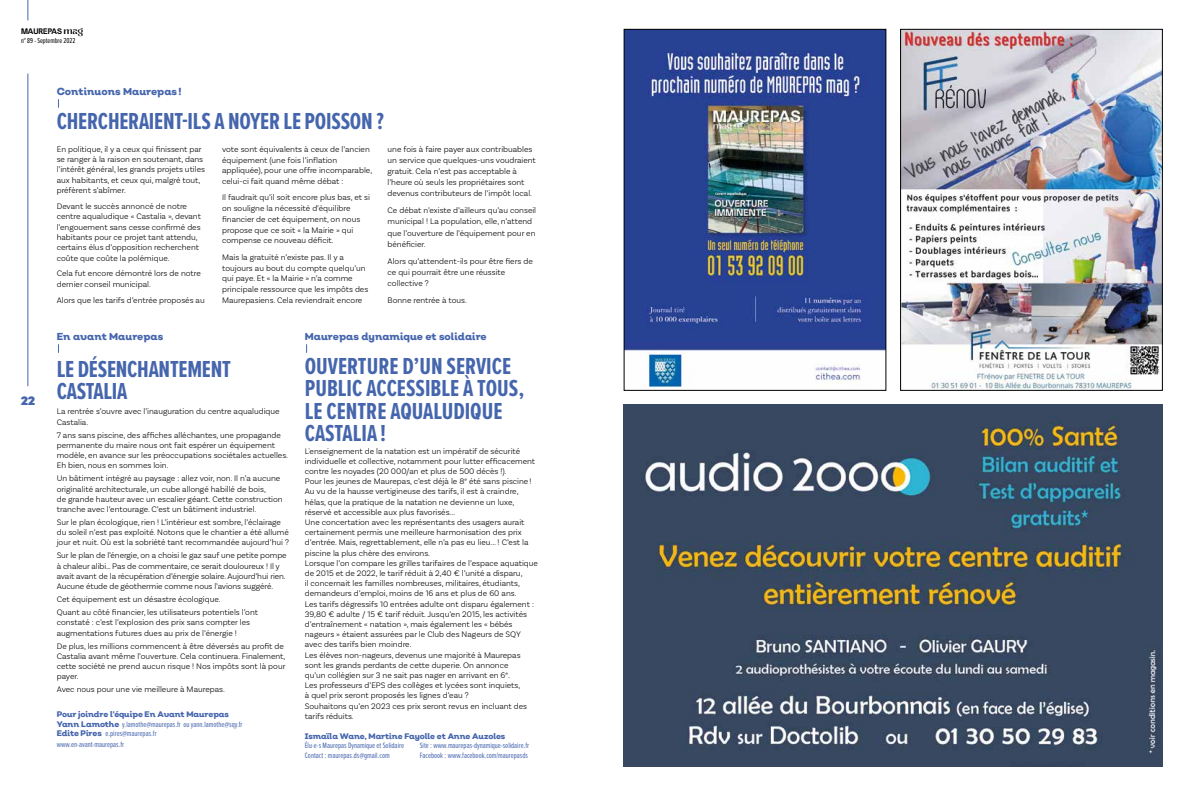
<style>
.page{position:relative;width:1191px;height:794px;background:#fff}
.page>*{position:absolute;margin:0;border:0;box-sizing:border-box;transform-origin:0 0}
.t1{font:700 24px/22px "Proxima Nova Ex Cn";letter-spacing:-.01em;color:#4565ad}
.t2{font:900 12px "Nutmeg Headline";color:#4565ad}
.t3{font:800 10px "Nutmeg Headline";color:#4565ad}
.t4{font:300 8.5px/10.2px "Basic Sans";color:#000}
.t5{font:8px/9.9px "Proxima Nova Ex Cn";color:#4565ad}
.t6{font:800 8px "Nutmeg Headline";letter-spacing:-.01em;color:#4565ad}
.t7{font:700 8px "Terminal Guise";color:#000}
.t8{font:7.5px "Proxima Nova Ex Cn";color:#000}
.s1{font-family:"Zolina"}
.s2{font-family:"Nutmeg Headline";font-weight:800}
</style>
<div class="page">
<img style="left:902px;top:31px;width:258px;height:357px">
<div style="left:900px;top:29px;width:262px;height:361px;border:1px solid #000"></div>
<img style="left:624px;top:405px;width:538px;height:361px">
<img style="left:626px;top:31px;width:258px;height:356px">
<div style="left:624px;top:29px;width:262px;height:361px;border:1px solid #000"></div>
<svg style="left:28px;top:0;width:1px;height:20px"></svg>
<hr style="left:28px;top:74px;width:1px;height:312px;background:#4565ad">
<p class="t7" style="left:21px;top:27px;width:64px">MAUREPAS <span class="s1">mag</span></p>
<p class="t8" style="left:21px;top:35px;width:56px">n° 89 - Septembre 2022</p>
<p class="t3" style="left:57px;top:85px;width:126px">Continuons Maurepas!</p>
<h1 class="t1" style="left:57px;top:110px;width:329px">CHERCHERAIENT-ILS A NOYER LE POISSON ?</h1>
<p class="t4" style="left:57px;top:144px;width:150px">En politique, il y a ceux qui finissent par se ranger à la raison en soutenant, dans l’intérêt général, les grands projets utiles aux habitants, et ceux qui, malgré tout, préfèrent s’abîmer.</p>
<p class="t4" style="left:57px;top:201px;width:146px">Devant le succès annoncé de notre centre aqualudique « Castalia », devant l’engouement sans cesse confirmé des habitants pour ce projet tant attendu, certains élus d’opposition recherchent coûte que coûte la polémique.</p>
<p class="t4" style="left:57px;top:268px;width:146px">Cela fut encore démontré lors de notre dernier conseil municipal.</p>
<p class="t4" style="left:57px;top:295px;width:150px">Alors que les tarifs d’entrée proposés au</p>
<p class="t4" style="left:222px;top:143px;width:152px;line-height:10.7px">vote sont équivalents à ceux de l’ancien équipement (une fois l’inflation appliquée), pour une offre incomparable, celui-ci fait quand même débat :</p>
<p class="t4" style="left:222px;top:192px;width:149px;line-height:10.7px">Il faudrait qu’il soit encore plus bas, et si on souligne la nécessité d’équilibre financier de cet équipement, on nous propose que ce soit « la Mairie » qui compense ce nouveau déficit.</p>
<p class="t4" style="left:222px;top:251px;width:148px;line-height:10.7px">Mais la gratuité n’existe pas. Il y a toujours au bout du compte quelqu’un qui paye. Et « la Mairie » n’a comme principale ressource que les impôts des Maurepasiens. Cela reviendrait encore</p>
<p class="t4" style="left:387px;top:143px;width:150px;line-height:11.2px">une fois à faire payer aux contribuables un service que quelques-uns voudraient gratuit. Cela n’est pas acceptable à l’heure où seuls les propriétaires sont devenus contributeurs de l’impôt local.</p>
<p class="t4" style="left:387px;top:205px;width:150px;line-height:11.2px">Ce débat n’existe d’ailleurs qu’au conseil municipal ! La population, elle, n’attend que l’ouverture de l’équipement pour en bénéficier.</p>
<p class="t4" style="left:387px;top:255px;width:147px;line-height:11.2px">Alors qu’attendent-ils pour être fiers de ce qui pourrait être une réussite collective ?</p>
<p class="t4" style="left:387px;top:295px;width:81px">Bonne rentrée à tous.</p>
<h2 class="t2" style="left:21px;top:393px;width:16px">22</h2>
<p class="t3" style="left:57px;top:330px;width:108px">En avant Maurepas</p>
<p class="t3" style="left:305px;top:330px;width:183px">Maurepas dynamique et solidaire</p>
<h1 class="t1" style="left:57px;top:357px;width:176px">LE DÉSENCHANTEMENT<br>CASTALIA</h1>
<p class="t4" style="left:57px;top:406px;width:224px">La rentrée s’ouvre avec l’inauguration du centre aqualudique<br>Castalia.</p>
<p class="t4" style="left:57px;top:430px;width:233px">7 ans sans piscine, des affiches alléchantes, une propagande permanente du maire nous ont fait espérer un équipement modèle, en avance sur les préoccupations sociétales actuelles.<br>Eh bien, nous en sommes loin.</p>
<p class="t4" style="left:57px;top:473px;width:227px">Un bâtiment intégré au paysage : allez voir, non. Il n’a aucune originalité architecturale, un cube allongé habillé de bois,<br>de grande hauteur avec un escalier géant. Cette construction tranche avec l’entourage. C’est un bâtiment industriel.</p>
<p class="t4" style="left:57px;top:517px;width:234px">Sur le plan écologique, rien ! L’intérieur est sombre, l’éclairage du soleil n’est pas exploité. Notons que le chantier a été allumé jour et nuit. Où est la sobriété tant recommandée aujourd’hui ?</p>
<p class="t4" style="left:57px;top:550px;width:231px">Sur le plan de l’énergie, on a choisi le gaz sauf une petite pompe à chaleur alibi… Pas de commentaire, ce serait douloureux ! Il y avait avant de la récupération d’énergie solaire. Aujourd’hui rien.<br>Aucune étude de géothermie comme nous l’avions suggéré.</p>
<p class="t4" style="left:57px;top:592px;width:203px;line-height:13px">Cet équipement est un désastre écologique.<br>Quant au côté financier, les utilisateurs potentiels l’ont</p>
<p class="t4" style="left:57px;top:617px;width:195px">constaté : c’est l’explosion des prix sans compter les augmentations futures dues au prix de l’énergie !</p>
<p class="t4" style="left:57px;top:640px;width:230px">De plus, les millions commencent à être déversés au profit de Castalia avant même l’ouverture. Cela continuera. Finalement, cette société ne prend aucun risque ! Nos impôts sont là pour payer.</p>
<p class="t4" style="left:57px;top:684px;width:170px">Avec nous pour une vie meilleure à Maurepas.</p>
<p class="t6" style="left:57px;top:709px;width:174px">Pour joindre l’équipe En Avant Maurepas</p>
<p class="t5" style="left:57px;top:719px;width:187px"><span class="s2">Yann Lamothe</span> y.lamothe@maurepas.fr ou yann.lamothe@sqy.fr<br><span class="s2">Edite Pires</span> e.pires@maurepas.fr<br>www.en-avant-maurepas.fr</p>
<h1 class="t1" style="left:305px;top:355px;width:221px">OUVERTURE D’UN SERVICE<br>PUBLIC ACCESSIBLE À TOUS,<br>LE CENTRE AQUALUDIQUE<br>CASTALIA !</h1>
<p class="t4" style="left:305px;top:445px;width:235px">L'enseignement de la natation est un impératif de sécurité individuelle et collective, notamment pour lutter efficacement contre les noyades (20 000/an et plus de 500 décès !).<br>Pour les jeunes de Maurepas, c’est déjà le 8<sup>e</sup> été sans piscine!<br>Au vu de la hausse vertigineuse des tarifs, il est à craindre, hélas, que la pratique de la natation ne devienne un luxe, réservé et accessible aux plus favorisés...<br>Une concertation avec les représentants des usagers aurait certainement permis une meilleure harmonisation des prix d’entrée. Mais, regrettablement, elle n’a pas eu lieu... ! C’est la piscine la plus chère des environs.<br>Lorsque l’on compare les grilles tarifaires de l’espace aquatique de 2015 et de 2022, le tarif réduit à 2,40 € l’unité a disparu,<br>il concernait les familles nombreuses, militaires, étudiants, demandeurs d’emploi, moins de 16 ans et plus de 60 ans.<br>Les tarifs dégressifs 10 entrées adulte ont disparu également :<br>39,80 € adulte / 15 € tarif réduit. Jusqu’en 2015, les activités d’entraînement « natation », mais également les « bébés nageurs » étaient assurées par le Club des Nageurs de SQY avec des tarifs bien moindre.<br>Les élèves non-nageurs, devenus une majorité à Maurepas sont les grands perdants de cette duperie. On annonce<br>qu’un collégien sur 3 ne sait pas nager en arrivant en 6<sup>e</sup>.<br>Les professeurs d’EPS des collèges et lycées sont inquiets,<br>à quel prix seront proposés les lignes d’eau ?<br>Souhaitons qu’en 2023 ces prix seront revus en incluant des tarifs réduits.</p>
<p class="t6" style="left:305px;top:730px;width:202px">Ismaïla Wane, Martine Fayolle et Anne Auzoles</p>
<p class="t5" style="left:305px;top:740px;width:101px">Élu·e·s Maurepas Dynamique et Solidaire</p>
<p class="t5" style="left:420px;top:740px;width:111px">Site : www.maurepas-dynamique-solidaire.fr</p>
<p class="t5" style="left:305px;top:750px;width:86px">Contact : maurepas.ds@gmail.com</p>
<p class="t5" style="left:420px;top:750px;width:110px">Facebook : www.facebook.com/maurepasds</p>
</div>
